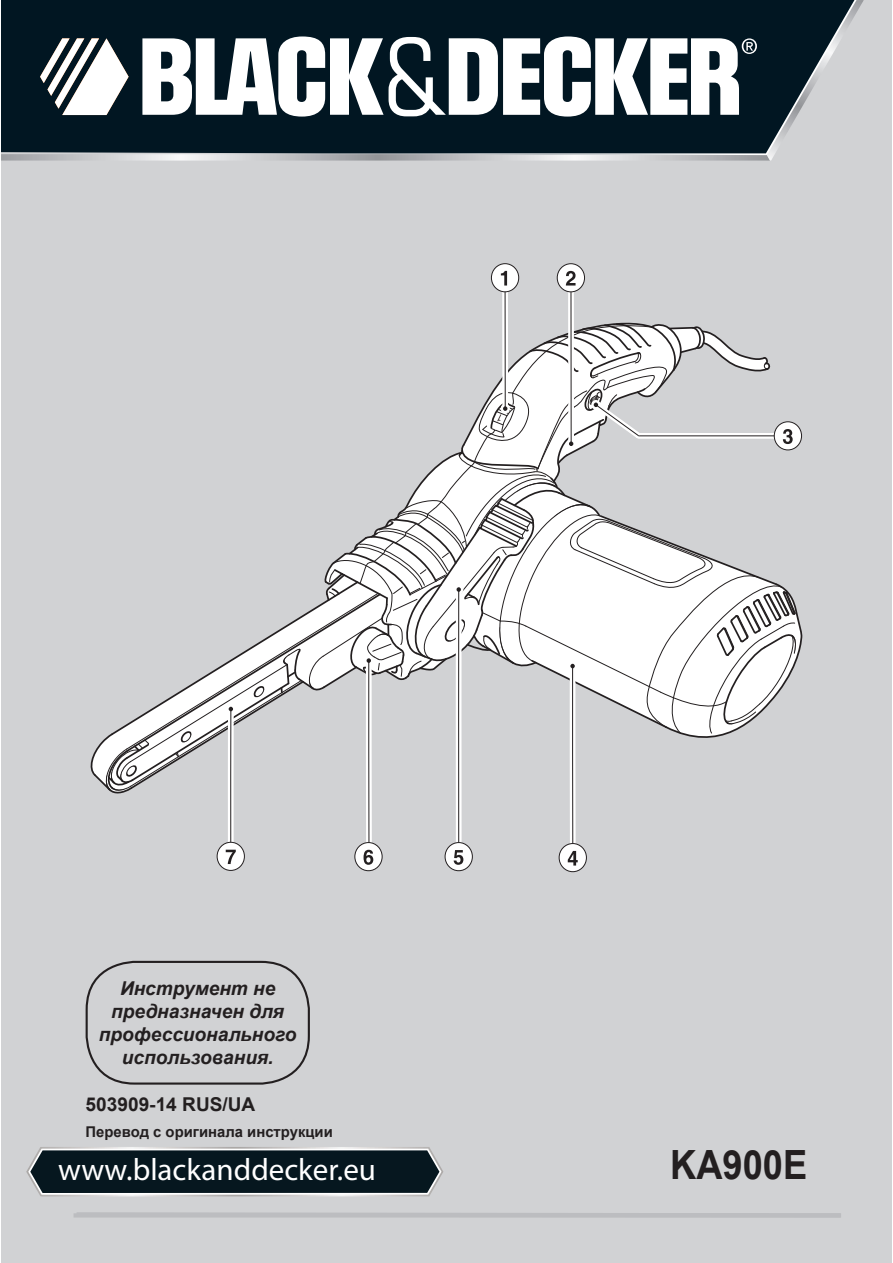
<style>
.page{position:relative;width:893px;height:1263px;background:#fff}
.page>*{position:absolute;margin:0;border:0;box-sizing:border-box;transform-origin:0 0}
.t1{font:700 40.35px "Arial";color:#231f20;scale:.9 1}
.t2{font:31.05px "Myriad Pro";color:#fff}
.t3{font:italic 700 19.05px/23px "Arial";color:#231f20;text-align:center}
.t4{font:700 19.05px "Arial";color:#231f20}
.t5{font:700 14.85px "Arial";color:#231f20}
</style>
<div class="page">
<div style="left:1px;top:0;width:890px;height:1263px;background:#d1d2d4"></div>
<img style="left:1px;top:154px;width:765px;height:7px">
<div style="left:1px;top:0;width:318px;height:154px;background:#011622"></div>
<svg style="left:319px;top:0;width:545px;height:155px;fill:#011622"></svg>
<svg style="left:142px;top:36px;width:615px;height:81px;background:#9fa7ab"></svg>
<svg style="left:40px;top:38px;width:89px;height:77px;background:#8f969a"></svg>
<img style="left:26px;top:1147px;width:417px;height:49px">
<svg style="left:28px;top:1149px;width:413px;height:46px;background:#1f2e35"></svg>
<svg style="left:74px;top:1212px;width:767px;height:6px"></svg>
<div style="left:86px;top:961px;width:224px;height:124px;border:2px solid #231f20;border-radius:48px"></div>
<svg style="left:502px;top:292px;width:6px;height:25px"></svg>
<hr style="left:505px;top:291px;width:1px;height:118px;background:#231f20">
<svg style="left:559px;top:844px;width:27px;height:28px"></svg>
<div style="left:559px;top:843px;width:28px;height:29px;border:1px solid #231f20;border-radius:50%"></div>
<svg style="left:445px;top:843px;width:27px;height:28px"></svg>
<div style="left:445px;top:842px;width:28px;height:29px;border:1px solid #231f20;border-radius:50%"></div>
<svg style="left:355px;top:843px;width:27px;height:28px"></svg>
<div style="left:354px;top:842px;width:28px;height:29px;border:1px solid #231f20;border-radius:50%"></div>
<svg style="left:217px;top:842px;width:27px;height:28px"></svg>
<div style="left:217px;top:842px;width:28px;height:29px;border:1px solid #231f20;border-radius:50%"></div>
<svg style="left:568px;top:292px;width:6px;height:25px"></svg>
<hr style="left:571px;top:292px;width:1px;height:152px;background:#231f20">
<div style="left:557px;top:264px;width:27px;height:28px;background:#fff;border-radius:50%"></div>
<div style="left:557px;top:263px;width:28px;height:29px;border:1px solid #231f20;border-radius:50%"></div>
<svg style="left:566px;top:271px;width:9px;height:15px"></svg>
<svg style="left:90px;top:317px;width:713px;height:549px"></svg>
<div style="left:491px;top:264px;width:28px;height:28px;background:#fff;border-radius:50%"></div>
<div style="left:491px;top:263px;width:28px;height:29px;border:1px solid #231f20;border-radius:50%"></div>
<svg style="left:501px;top:271px;width:6px;height:15px"></svg>
<p class="t3" style="left:99px;top:977px;width:199px">Инструмент не предназначен для профессионального использования.</p>
<p class="t4" style="left:86px;top:1094px;width:171px">503909-14 RUS/UA</p>
<p class="t5" style="left:86px;top:1123px;width:249px">Перевод с оригинала инструкции</p>
<h2 class="t2" style="left:58px;top:1152px;width:319px">www.blackanddecker.eu</h2>
<h1 class="t1" style="left:670px;top:1142px;width:154px">KA900E</h1>
</div>
